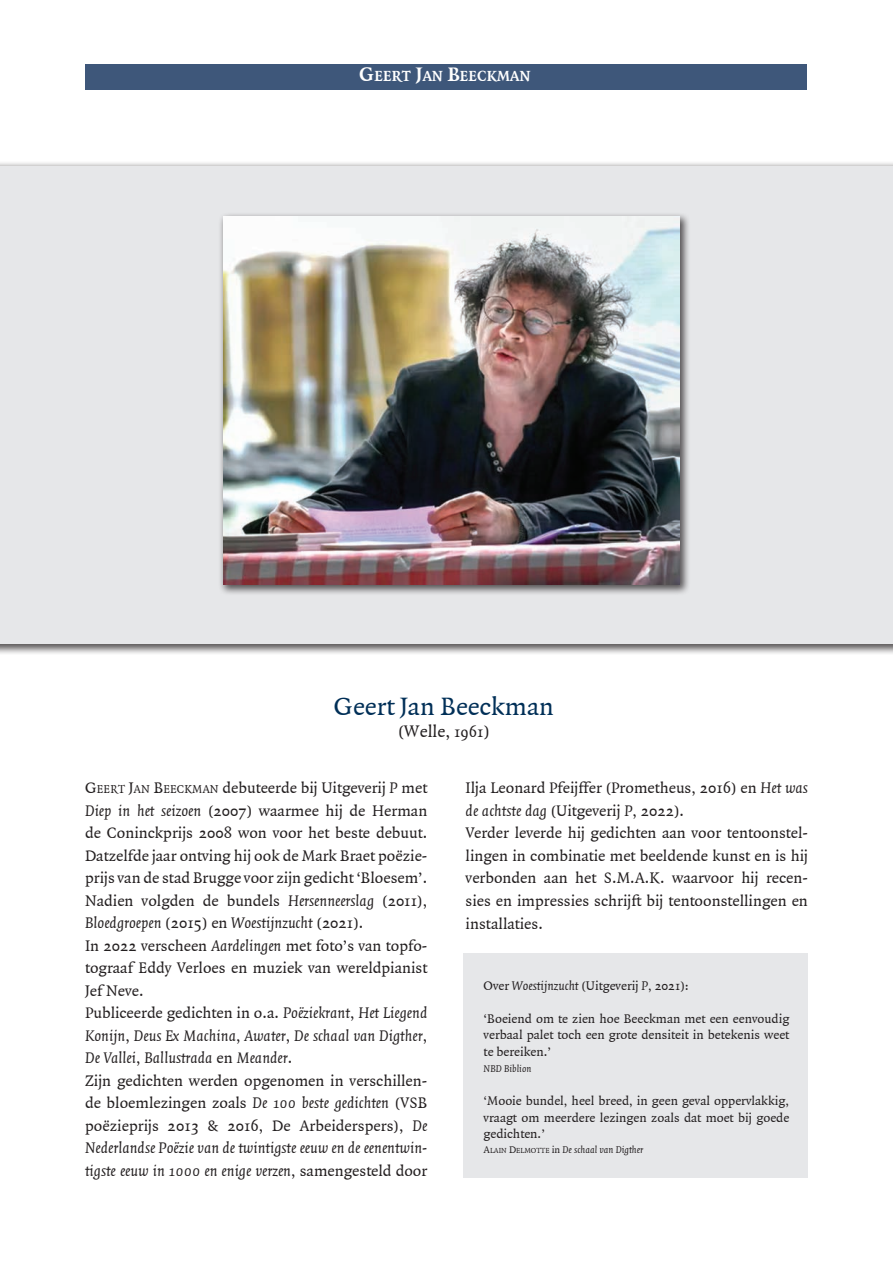
<style>
.page{position:relative;width:893px;height:1263px;background:#fff}
.page>*{position:absolute;margin:0;border:0;box-sizing:border-box;transform-origin:0 0}
.t1{font:27px "Quadraat";color:#002f57}
.t2{font:18px "Quadraat";color:#231f20}
.t3{font:16.5px/22.5px "Quadraat";color:#231f20}
.t4{font:700 15.75px "Quadraat";color:#fff}
.t5{font:13.5px/16.5px "Quadraat";color:#231f20;text-align:justify}
.t6{font:italic 10.5px "Quadraat";color:#231f20}
.s1{font-size:21px}
.s2{font-size:16.5px}
.s3{font-style:inherit}
.s4{font-size:12.3px}
.s5{font-style:italic}
.s6{font-style:normal}
.s7{font-style:normal;font-size:7.8px}
</style>
<div class="page">
<div style="left:463px;top:954px;width:345px;height:224px;background:#e6e7e9"></div>
<div style="left:85px;top:64px;width:721px;height:25px;background:#3e577a"></div>
<div style="left:0;top:161px;width:893px;height:494px;background:#231f20;opacity:.75"></div>
<div style="left:0;top:166px;width:893px;height:478px;background:#e6e7e9"></div>
<div style="left:219px;top:212px;width:472px;height:383px;background:#231f20;opacity:.75"></div>
<img style="left:224px;top:217px;width:455px;height:367px">
<p class="t4" style="left:359px;top:68px;width:173px"><span class="s1">G</span>EERT <span class="s1">J</span>AN <span class="s1">B</span>EECKMAN</p>
<h1 class="t1" style="left:334px;top:692px;width:222px">Geert Jan Beeckman</h1>
<p class="t2" style="left:398px;top:722px;width:93px">(Welle, <span class="s2">1961</span>)</p>
<p class="t3" style="left:85px;top:777px;width:344px"><span class="s3">G</span><span class="s4">EERT</span> <span class="s3">J</span><span class="s4">AN</span> <span class="s3">B</span><span class="s4">EECKMAN</span> debuteerde bij Uitgeverij <span class="s5">P</span> met <span class="s5">Diep in het seizoen</span> (2007) waarmee hij de Herman de Coninckprijs 2008 won voor het beste debuut.<br>Datzelfde jaar ontving hij ook de Mark Braet poëzie&shy;prijs van de stad Brugge voor zijn gedicht ‘Bloesem’.<br>Nadien volgden de bundels <span class="s5">Hersenneerslag</span> (2011), <span class="s5">Bloedgroepen</span> (2015) en <span class="s5">Woestijnzucht</span> (2021).<br>In 2022 verscheen <span class="s5">Aardelingen</span> met foto’s van topfo&shy;tograaf Eddy Verloes en muziek van wereldpianist Jef Neve.<br>Publiceerde gedichten in o.a. <span class="s5">Poëziekrant</span>, <span class="s5">Het Liegend Konijn</span>, <span class="s5">Deus Ex Machina</span>, <span class="s5">Awater</span>, <span class="s5">De schaal van Digther</span>, <span class="s5">De Vallei</span>, <span class="s5">Ballustrada</span> en <span class="s5">Meander</span>.<br>Zijn gedichten werden opgenomen in verschillen&shy;de bloemlezingen zoals <span class="s5">De 100 beste gedichten</span> (VSB poëzieprijs 2013 &amp; 2016, De Arbeiderspers), <span class="s5">De Nederlandse Poëzie van de twintigste eeuw en de eenentwin&shy;tigste eeuw in 1000 en enige verzen</span>, samengesteld door</p>
<p class="t3" style="left:466px;top:777px;width:344px">Ilja Leonard Pfeijffer (Prometheus, 2016) en <span class="s5">Het was de achtste dag</span> (Uitgeverij <span class="s5">P</span>, 2022).<br>Verder leverde hij gedichten aan voor tentoonstel&shy;lingen in combinatie met beeldende kunst en is hij verbonden aan het S.M.A.K. waarvoor hij recen&shy;sies en impressies schrijft bij tentoonstellingen en installaties.</p>
<p class="t5" style="left:484px;top:978px;width:207px">Over <span class="s5">Woestijnzucht</span> (Uitgeverij <span class="s5">P</span>, 2021):</p>
<p class="t5" style="left:484px;top:1011px;width:307px">‘Boeiend om te zien hoe Beeckman met een eenvoudig verbaal palet toch een grote densiteit in betekenis weet te bereiken.’</p>
<p class="t6" style="left:484px;top:1063px;width:49px">NBD Biblion</p>
<p class="t5" style="left:484px;top:1093px;width:307px">‘Mooie bundel, heel breed, in geen geval oppervlakkig, vraagt om meerdere lezingen zoals dat moet bij goede gedichten.’</p>
<p class="t6" style="left:484px;top:1144px;width:161px"><span class="s6">A</span><span class="s7">LAIN</span> <span class="s6">D</span><span class="s7">ELMOTTE</span> <span class="s6">in</span> De schaal van Digther</p>
</div>
